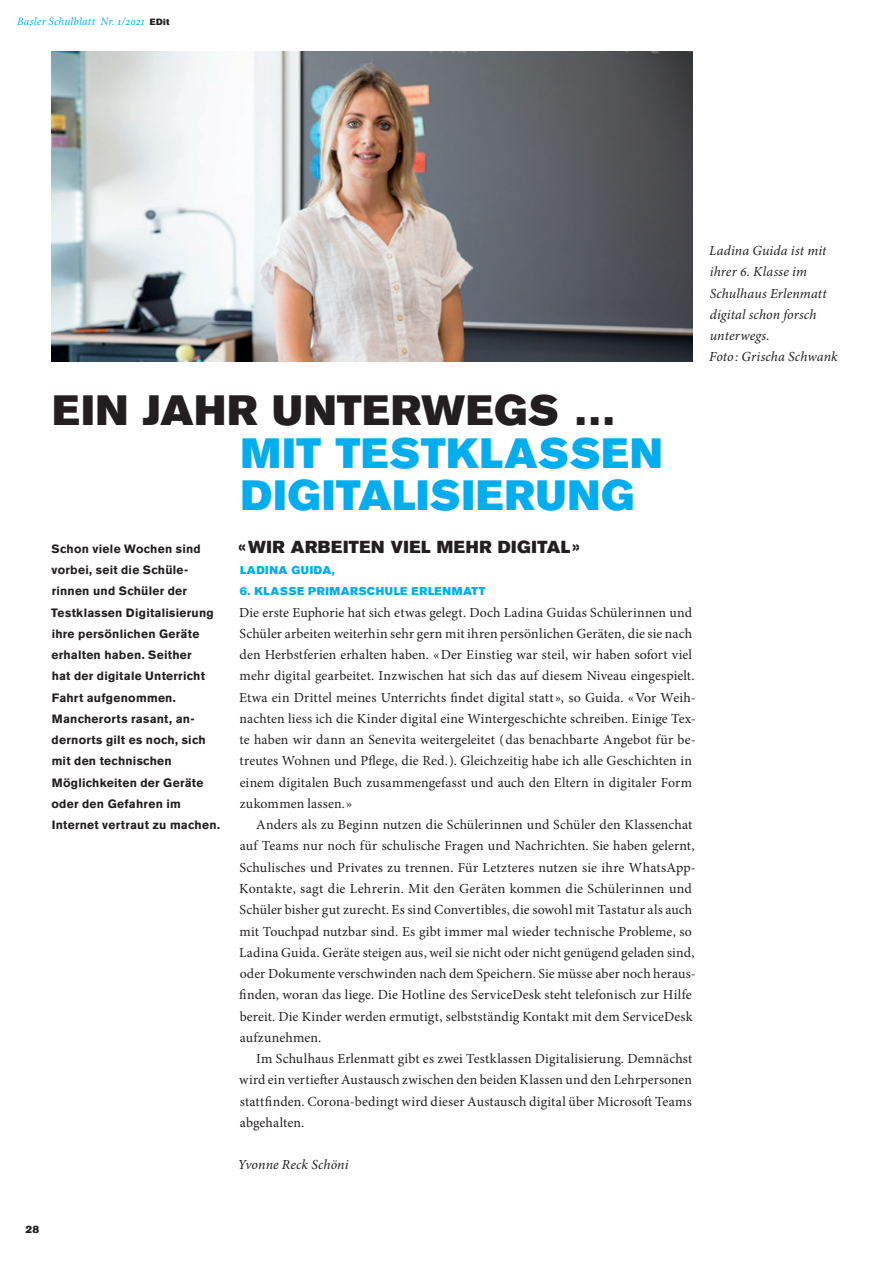
<style>
.page{position:relative;width:893px;height:1263px;background:#fff}
.page>*{position:absolute;margin:0;border:0;box-sizing:border-box;transform-origin:0 0}
.t1{font:42px/42.5px "Akzidenz Grotesk BE Super";letter-spacing:.025em;color:#00aeef}
.t2{font:42px "Akzidenz Grotesk BE Super";letter-spacing:.02em;color:#231f20}
.t3{font:17.25px "Akzidenz Grotesk BE Super";letter-spacing:.04em;color:#231f20}
.t4{font:13.8px/21.3px "Minion Pro";letter-spacing:.01em;color:#231f20}
.t5{font:italic 13.8px/21.3px "Minion Pro";letter-spacing:.01em;color:#231f20}
.t6{font:700 12px/21.3px "Akzidenz Grotesk BE";letter-spacing:.02em;color:#231f20}
.t7{font:11.25px "Akzidenz Grotesk BE Super";letter-spacing:.045em;color:#00aeef}
.t8{font:italic 11.25px "Minion Pro";letter-spacing:.015em;color:#00aeef}
.t9{font:10.5px "Akzidenz Grotesk BE Super";color:#231f20}
.s1{font-family:"Akzidenz Grotesk BE Super";font-style:normal;font-size:9px;color:#231f20}
</style>
<div class="page">
<img style="left:51px;top:51px;width:642px;height:310px">
<p class="t8" style="left:17px;top:14px;width:154px">Basler Schulblatt Nr. 1/2021 <span class="s1">EDit</span></p>
<h1 class="t2" style="left:53px;top:386px;width:564px">EIN JAHR UNTERWEGS …</h1>
<h1 class="t1" style="left:241px;top:432px;width:423px">MIT TESTKLASSEN<br>DIGITALISIERUNG</h1>
<p class="t6" style="left:51px;top:538px;width:170px">Schon viele Wochen sind vorbei, seit die Schüle&shy;rinnen und Schüler der<br>Testklassen Digitalisierung ihre persönlichen Geräte erhalten haben. Seither<br>hat der digitale Unterricht<br>Fahrt aufgenommen.<br>Mancherorts rasant, an&shy;dernorts gilt es noch, sich mit den technischen<br>Möglichkeiten der Geräte oder den Gefahren im<br>Internet vertraut zu machen.</p>
<p class="t3" style="left:238px;top:537px;width:343px">« WIR ARBEITEN VIEL MEHR DIGITAL »</p>
<p class="t7" style="left:240px;top:564px;width:96px">LADINA GUIDA,</p>
<p class="t7" style="left:240px;top:585px;width:247px">6. KLASSE PRIMARSCHULE ERLENMATT</p>
<p class="t4" style="left:239px;top:602px;width:458px">Die erste Euphorie hat sich etwas gelegt. Doch Ladina Guidas Schülerinnen und Schüler arbeiten weiterhin sehr gern mit ihren persönlichen Geräten, die sie nach den Herbstferien erhalten haben. « Der Einstieg war steil, wir haben sofort viel mehr digital gearbeitet. Inzwischen hat sich das auf diesem Niveau eingespielt.<br>Etwa ein Drittel meines Unterrichts findet digital statt », so Guida. « Vor Weih&shy;nachten liess ich die Kinder digital eine Wintergeschichte schreiben. Einige Tex&shy;te haben wir dann an Senevita weitergeleitet ( das benachbarte Angebot für be&shy;treutes Wohnen und Pflege, die Red. ). Gleichzeitig habe ich alle Geschichten in einem digitalen Buch zusammengefasst und auch den Eltern in digitaler Form zukommen lassen. »</p>
<p class="t4" style="left:239px;top:814px;width:458px;text-indent:17px">Anders als zu Beginn nutzen die Schülerinnen und Schüler den Klassenchat auf Teams nur noch für schulische Fragen und Nachrichten. Sie haben gelernt, Schulisches und Privates zu trennen. Für Letzteres nutzen sie ihre WhatsApp-Kontakte, sagt die Lehrerin. Mit den Geräten kommen die Schülerinnen und Schüler bisher gut zurecht. Es sind Convertibles, die sowohl mit Tastatur als auch mit Touchpad nutzbar sind. Es gibt immer mal wieder technische Probleme, so Ladina Guida. Geräte steigen aus, weil sie nicht oder nicht genügend geladen sind, oder Dokumente verschwinden nach dem Speichern. Sie müsse aber noch heraus&shy;finden, woran das liege. Die Hotline des ServiceDesk steht telefonisch zur Hilfe bereit. Die Kinder werden ermutigt, selbstständig Kontakt mit dem ServiceDesk aufzunehmen.</p>
<p class="t4" style="left:239px;top:1048px;width:455px;text-align:justify;text-indent:17px">Im Schulhaus Erlenmatt gibt es zwei Testklassen Digitalisierung. Demnächst wird ein vertiefter Austausch zwischen den beiden Klassen und den Lehrpersonen stattfinden. Corona-bedingt wird dieser Austausch digital über Microsoft Teams abgehalten.</p>
<p class="t5" style="left:238px;top:1154px;width:112px">Yvonne Reck Schöni</p>
<p class="t5" style="left:709px;top:240px;width:130px">Ladina Guida ist mit ihrer 6. Klasse im<br>Schulhaus Erlenmatt digital schon forsch unterwegs.<br>Foto : Grischa Schwank</p>
<p class="t9" style="left:26px;top:1223px;width:15px">28</p>
</div>
